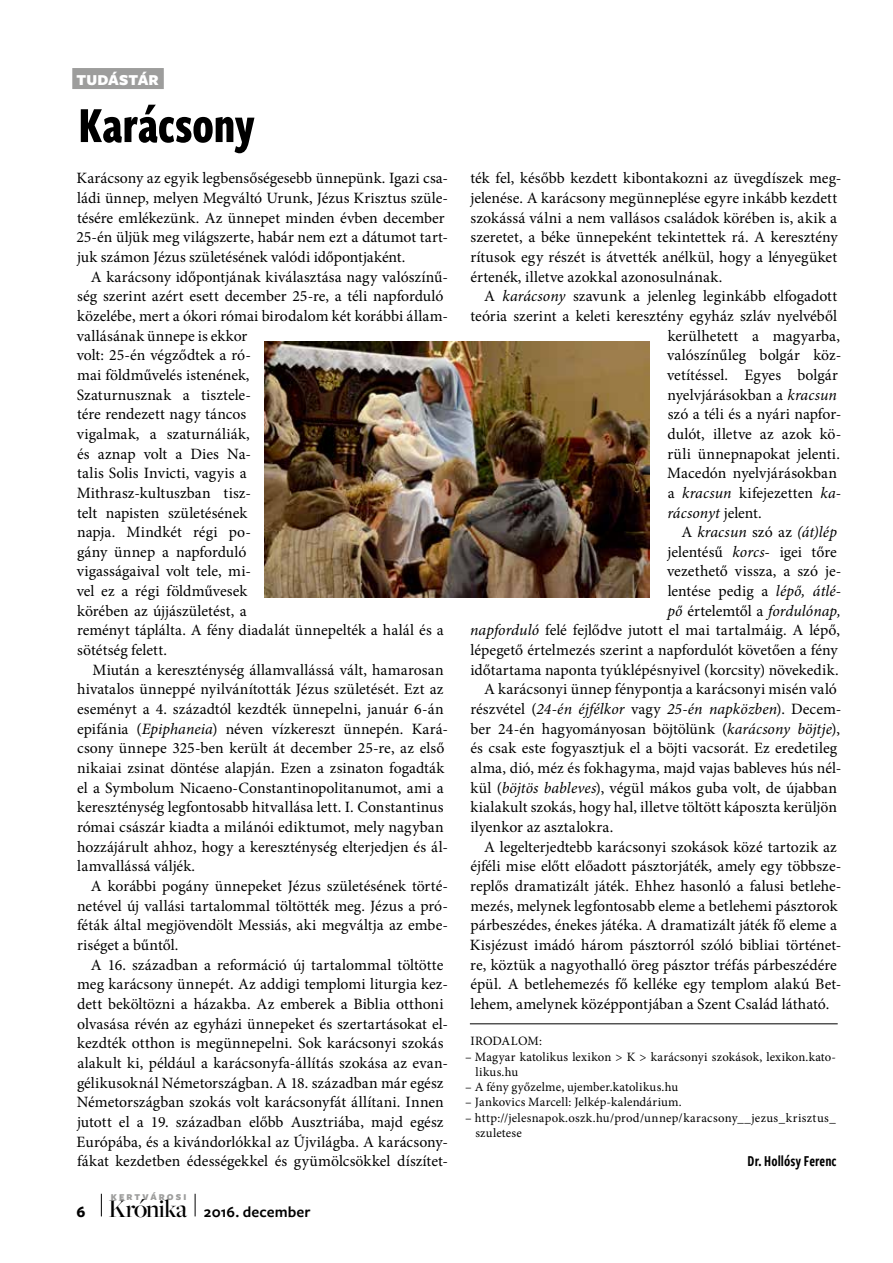
<style>
.page{position:relative;width:893px;height:1263px;background:#fff}
.page>*{position:absolute;margin:0;border:0;box-sizing:border-box;transform-origin:0 0}
.t1{font:700 52.5px "Freight Sans Cmp Pro";letter-spacing:-.005em;color:#000}
.t2{font:500 26.4px "Freight Big Pro";letter-spacing:-.03em;color:#000}
.t3{font:15.75px/19.6px "Minion Pro";color:#000}
.t4{font:italic 15.75px "Minion Pro";letter-spacing:.005em;color:#000}
.t5{font:15.75px "Freight Sans Cmp Pro Semi";letter-spacing:.005em;color:#000}
.t6{font:600 15.75px "Freight Sans Pro";letter-spacing:.005em;color:#000}
.t7{font:900 15.75px "Freight Sans Pro";letter-spacing:.005em;color:#fff}
.t8{font:700 15.75px "Freight Sans Pro";color:#000}
.t9{font:12.75px/15.3px "Minion Pro";letter-spacing:.015em;color:#000}
.t10{font:900 9.3px "Freight Sans Pro";letter-spacing:.22em;color:#9d9d9c}
.s1{font-style:italic}
.s2{font-style:normal}
</style>
<div class="page">
<svg style="left:101px;top:1194px;width:1px;height:22px"></svg>
<svg style="left:195px;top:1194px;width:1px;height:22px"></svg>
<div style="left:72px;top:68px;width:92px;height:21px;background:#9d9d9c"></div>
<hr style="left:470px;top:1023px;width:368px;height:1px;background:#000">
<img style="left:264px;top:341px;width:386px;height:256px">
<p class="t7" style="left:76px;top:69px;width:84px">TUDÁSTÁR</p>
<h1 class="t1" style="left:78px;top:89px;width:178px">Karácsony</h1>
<p class="t3" style="left:76px;top:169px;width:373px">Karácsony az egyik legbensőségesebb ünnepünk. Igazi csa&shy;ládi ünnep, melyen Megváltó Urunk, Jézus Krisztus szüle&shy;tésére emlékezünk. Az ünnepet minden évben december 25-én üljük meg világszerte, habár nem ezt a dátumot tart&shy;juk számon Jézus születésének valódi időpontjaként.</p>
<p class="t3" style="left:77px;top:267px;width:373px;text-indent:14px">A karácsony időpontjának kiválasztása nagy valószínű&shy;ség szerint azért esett december 25-re, a téli napforduló közelébe, mert a ókori római birodalom két korábbi állam&shy;vallásának ünnepe is ekkor<br>volt: 25-én végződtek a ró-<br>mai földművelés istenének,<br>Szaturnusznak a tisztele-<br>tére rendezett nagy táncos<br>vigalmak, a szaturnáliák,<br>és aznap volt a Dies Na-<br>talis Solis Invicti, vagyis a<br>Mithrasz-kultuszban tisz-<br>telt napisten születésének<br>napja. Mindkét régi po-<br>gány ünnep a napforduló<br>vigasságaival volt tele, mi-<br>vel ez a régi földművesek<br>körében az újjászületést, a<br>reményt táplálta. A fény diadalát ünnepelték a halál és a sötétség felett.</p>
<p class="t3" style="left:77px;top:660px;width:373px;text-indent:15px">Miután a kereszténység államvallássá vált, hamarosan hivatalos ünneppé nyilvánították Jézus születését. Ezt az eseményt a 4. századtól kezdték ünnepelni, január 6-án epifánia (<span class="s1">Epiphaneia</span>) néven vízkereszt ünnepén. Kará&shy;csony ünnepe 325-ben került át december 25-re, az első nikaiai zsinat döntése alapján. Ezen a zsinaton fogadták el a Symbolum Nicaeno-Constantinopolitanumot, ami a kereszténység legfontosabb hitvallása lett. I. Constantinus római császár kiadta a milánói ediktumot, mely nagyban hozzájárult ahhoz, hogy a kereszténység elterjedjen és ál&shy;lamvallássá váljék.</p>
<p class="t3" style="left:77px;top:876px;width:373px;text-align:justify;text-indent:14px">A korábbi pogány ünnepeket Jézus születésének törté&shy;netével új vallási tartalommal töltötték meg. Jézus a pró&shy;féták által megjövendölt Messiás, aki megváltja az embe&shy;riséget a bűntől.</p>
<p class="t3" style="left:77px;top:955px;width:373px;text-indent:14px">A 16. században a reformáció új tartalommal töltötte meg karácsony ünnepét. Az addigi templomi liturgia kez&shy;dett beköltözni a házakba. Az emberek a Biblia otthoni olvasása révén az egyházi ünnepeket és szertartásokat el&shy;kezdték otthon is megünnepelni. Sok karácsonyi szokás alakult ki, például a karácsonyfa-állítás szokása az evan&shy;gélikusoknál Németországban. A 18. században már egész Németországban szokás volt karácsonyfát állítani. Innen jutott el a 19. században előbb Ausztriába, majd egész Európába, és a kivándorlókkal az Újvilágba. A karácsony&shy;fákat kezdetben édességekkel és gyümölcsökkel díszítet-</p>
<p class="t10" style="left:111px;top:1190px;width:77px">KERTVÁROSI</p>
<h2 class="t2" style="left:108px;top:1191px;width:80px">Krónika</h2>
<p class="t8" style="left:77px;top:1200px;width:10px">6</p>
<p class="t6" style="left:204px;top:1201px;width:108px">2016. december</p>
<p class="t3" style="left:470px;top:169px;width:373px">ték fel, később kezdett kibontakozni az üvegdíszek meg&shy;jelenése. A karácsony megünneplése egyre inkább kezdett szokássá válni a nem vallásos családok körében is, akik a szeretet, a béke ünnepeként tekintettek rá. A keresztény rítusok egy részét is átvették anélkül, hogy a lényegüket értenék, illetve azokkal azonosulnának.</p>
<p class="t3" style="left:484px;top:286px;width:355px">A <span class="s1">karácsony</span> szavunk a jelenleg leginkább elfogadott</p>
<p class="t3" style="left:470px;top:306px;width:368px">teória szerint a keleti keresztény egyház szláv nyelvéből</p>
<p class="t3" style="left:668px;top:326px;width:174px">kerülhetett a magyarba,</p>
<p class="t3" style="left:667px;top:345px;width:176px">valószínűleg bolgár köz-</p>
<p class="t3" style="left:667px;top:365px;width:172px">vetítéssel. Egyes bolgár</p>
<p class="t3" style="left:667px;top:385px;width:171px">nyelvjárásokban a <span class="s1">kracsun</span></p>
<p class="t3" style="left:668px;top:404px;width:175px">szó a téli és a nyári napfor-</p>
<p class="t3" style="left:668px;top:424px;width:175px">dulót, illetve az azok kö-</p>
<p class="t3" style="left:667px;top:444px;width:174px">rüli ünnepnapokat jelenti.</p>
<p class="t3" style="left:667px;top:463px;width:171px">Macedón nyelvjárásokban</p>
<p class="t3" style="left:668px;top:483px;width:175px">a <span class="s1">kracsun</span> kifejezetten <span class="s1">ka-</span></p>
<p class="t4" style="left:667px;top:502px;width:96px">rácsonyt <span class="s2">jelent.</span></p>
<p class="t4" style="left:681px;top:521px;width:157px"><span class="s2">A</span> kracsun <span class="s2">szó az</span> (át)lép</p>
<p class="t3" style="left:667px;top:542px;width:171px">jelentésű <span class="s1">korcs</span>- igei tőre</p>
<p class="t3" style="left:667px;top:562px;width:176px">vezethető vissza, a szó je-</p>
<p class="t3" style="left:668px;top:581px;width:175px">lentése pedig a <span class="s1">lépő, átlé-</span></p>
<p class="t4" style="left:667px;top:600px;width:175px">pő <span class="s2">értelemtől a</span> fordulónap,</p>
<p class="t3" style="left:470px;top:621px;width:371px"><span class="s1">napforduló</span> felé fejlődve jutott el mai tartalmáig. A lépő,</p>
<p class="t3" style="left:471px;top:640px;width:369px">lépegető értelmezés szerint a napfordulót követően a fény</p>
<p class="t3" style="left:470px;top:660px;width:370px">időtartama naponta tyúklépésnyivel (korcsity) növekedik.</p>
<p class="t3" style="left:484px;top:680px;width:354px">A karácsonyi ünnep fénypontja a karácsonyi misén való</p>
<p class="t4" style="left:470px;top:698px;width:373px"><span class="s2">részvétel (</span>24-én éjfélkor <span class="s2">vagy</span> 25-én napközben<span class="s2">). Decem-</span></p>
<p class="t3" style="left:470px;top:719px;width:371px">ber 24-én hagyományosan böjtölünk (<span class="s1">karácsony böjtje</span>),</p>
<p class="t3" style="left:470px;top:739px;width:368px">és csak este fogyasztjuk el a böjti vacsorát. Ez eredetileg</p>
<p class="t3" style="left:471px;top:758px;width:372px">alma, dió, méz és fokhagyma, majd vajas bableves hús nél-</p>
<p class="t3" style="left:471px;top:778px;width:368px">kül (<span class="s1">böjtös bableves</span>), végül mákos guba volt, de újabban</p>
<p class="t3" style="left:471px;top:798px;width:368px">kialakult szokás, hogy hal, illetve töltött káposzta kerüljön</p>
<p class="t3" style="left:470px;top:817px;width:144px">ilyenkor az asztalokra.</p>
<p class="t3" style="left:484px;top:837px;width:354px">A legelterjedtebb karácsonyi szokások közé tartozik az</p>
<p class="t3" style="left:470px;top:856px;width:372px">éjféli mise előtt előadott pásztorjáték, amely egy többsze-</p>
<p class="t3" style="left:470px;top:876px;width:373px">replős dramatizált játék. Ehhez hasonló a falusi betlehe-</p>
<p class="t3" style="left:470px;top:896px;width:369px">mezés, melynek legfontosabb eleme a betlehemi pásztorok</p>
<p class="t3" style="left:471px;top:915px;width:368px">párbeszédes, énekes játéka. A dramatizált játék fő eleme a</p>
<p class="t3" style="left:470px;top:935px;width:373px">Kisjézust imádó három pásztorról szóló bibliai történet-</p>
<p class="t3" style="left:470px;top:955px;width:368px">re, köztük a nagyothalló öreg pásztor tréfás párbeszédére</p>
<p class="t3" style="left:470px;top:974px;width:372px">épül. A betlehemezés fő kelléke egy templom alakú Bet-</p>
<p class="t3" style="left:471px;top:994px;width:360px">lehem, amelynek középpontjában a Szent Család látható.</p>
<p class="t9" style="left:470px;top:1033px;width:73px">IRODALOM:</p>
<p class="t9" style="left:476px;top:1049px;width:362px;text-indent:-10px">– Magyar katolikus lexikon &gt; K &gt; karácsonyi szokások, lexikon.kato&shy;likus.hu</p>
<p class="t9" style="left:465px;top:1079px;width:214px">– A fény győzelme, ujember.katolikus.hu</p>
<p class="t9" style="left:465px;top:1095px;width:218px">– Jankovics Marcell: Jelkép-kalendárium.</p>
<p class="t9" style="left:475px;top:1110px;width:362px;text-indent:-10px">– http://jelesnapok.oszk.hu/prod/unnep/karacsony__jezus_krisztus_ szuletese</p>
<p class="t5" style="left:748px;top:1150px;width:91px">Dr. Hollósy Ferenc</p>
</div>
